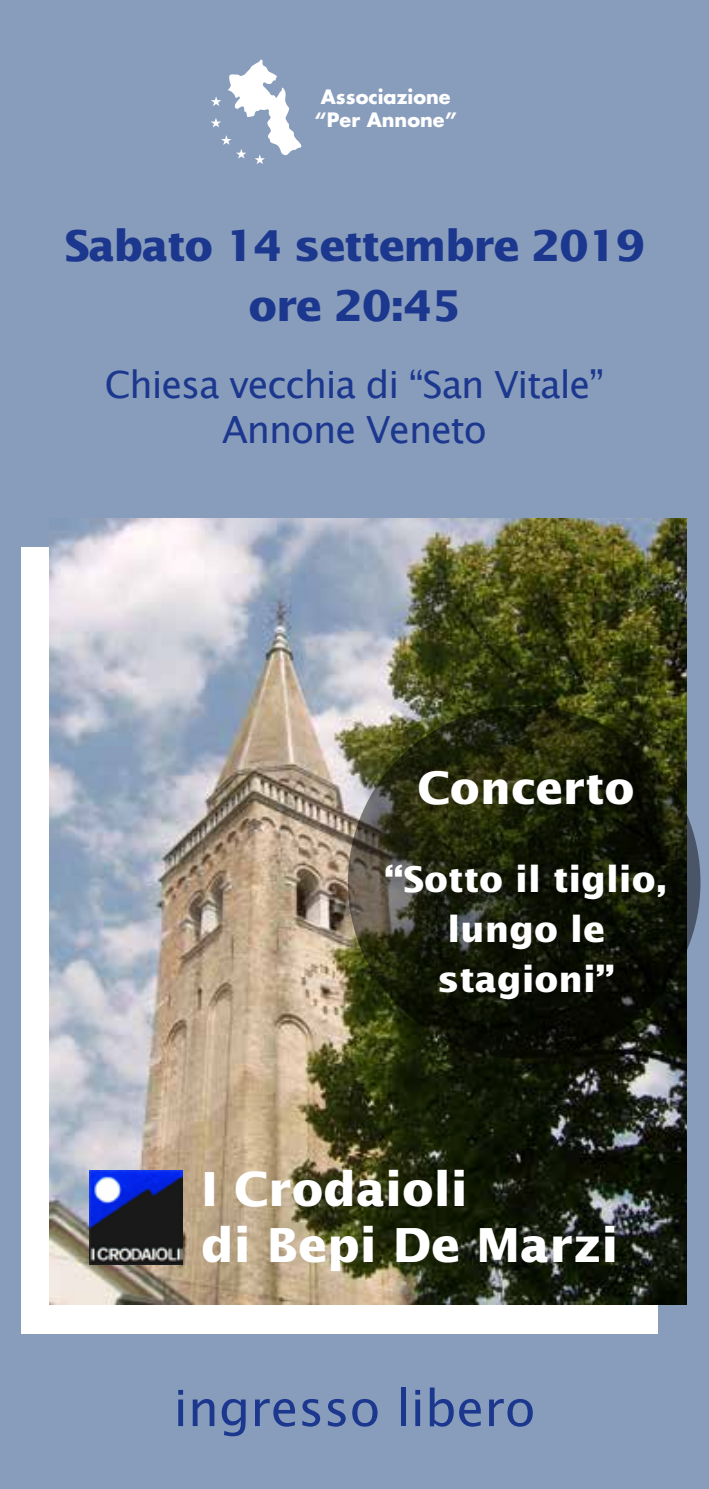
<style>
.page{position:relative;width:709px;height:1489px;background:#fff}
.page>*{position:absolute;margin:0;border:0;box-sizing:border-box;transform-origin:0 0}
.t1{font:50px "Lucida Grande";color:#1c378e}
.t2{font:700 47px/56px "Lucida Sans Std";color:#fff}
.t3{font:700 44.5px "Lucida Sans Std";color:#fff}
.t4{font:700 42.5px/60px "Lucida Sans Std";letter-spacing:-.03em;color:#1c378e;text-align:center}
.t5{font:37.5px/45px "Lucida Grande";letter-spacing:-.03em;color:#1c378e;text-align:center}
.t6{font:700 35.5px/50.2px "Lucida Sans Std";color:#fff;text-align:center}
.t7{font:700 19.25px/23.2px "Futura Std";color:#fff;text-align:center}
</style>
<div class="page">
<div style="left:0;top:0;width:709px;height:1488px;background:#889dbc"></div>
<svg style="left:211px;top:59px;width:90px;height:105px"></svg>
<div style="left:21px;top:547px;width:637px;height:785px;background:#fff"></div>
<img style="left:49px;top:519px;width:637px;height:785px">
<svg style="left:348px;top:706px;width:352px;height:352px;background:#1c1f0f"></svg>
<img style="left:89px;top:1170px;width:93px;height:94px">
<p class="t7" style="left:315px;top:84px;width:144px">Associazione “Per Annone”</p>
<p class="t4" style="left:64px;top:216px;width:581px">Sabato 14 settembre 2019 ore 20:45</p>
<p class="t5" style="left:105px;top:363px;width:501px">Chiesa vecchia di “San Vitale”<br>Annone Veneto</p>
<p class="t3" style="left:417px;top:763px;width:219px">Concerto</p>
<p class="t6" style="left:384px;top:854px;width:285px">“Sotto il tiglio, lungo le stagioni”</p>
<p class="t2" style="left:201px;top:1161px;width:419px">I Crodaioli<br>di Bepi De Marzi</p>
<h1 class="t1" style="left:173px;top:1379px;width:363px">ingresso libero</h1>
</div>
